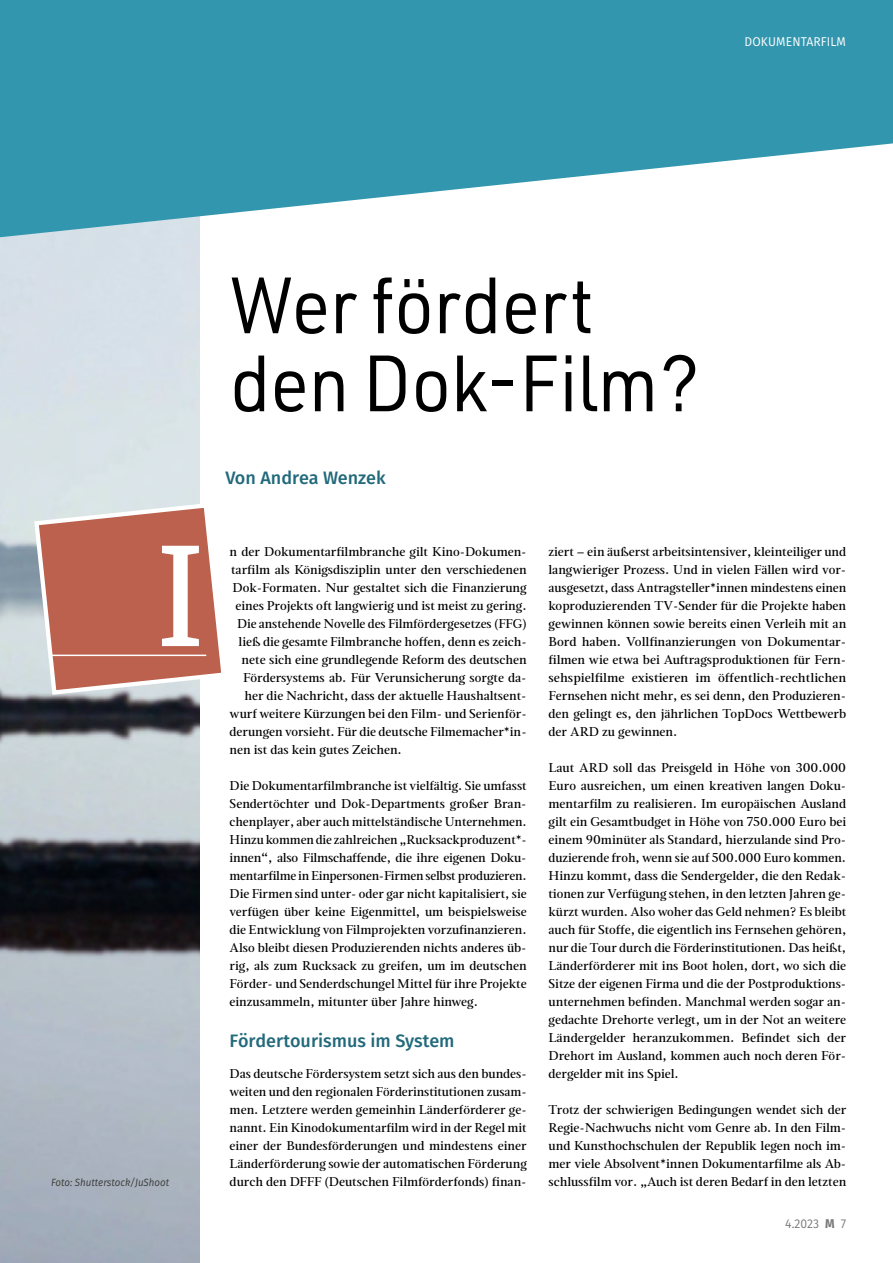
<style>
.page{position:relative;width:893px;height:1263px;background:#fff}
.page>*{position:absolute;margin:0;border:0;box-sizing:border-box;transform-origin:0 0}
.t1{font:135px "Merriweather";color:#fff;scale:.95 1}
.t2{font:78px/78px "URWDIN";letter-spacing:-.01em;color:#000;scale:.93 1}
.t3{font:500 18px "Fira Sans";color:#226a7b}
.t4{font:500 12.75px/18px "Magneta";color:#000}
.t5{font:12.75px "Fira Sans";letter-spacing:.01em;color:#fff;scale:.95 1}
.t6{font:12.75px "Fira Sans";color:#7a7b7a;scale:.95 1}
.t7{font:italic 10.5px "Fira Sans";color:#3a3a39;scale:.93 1}
.s1{font-weight:700}
</style>
<div class="page">
<img style="left:0;top:237px;width:200px;height:1026px">
<svg style="left:0;top:0;width:893px;height:237px;fill:#3296ae"></svg>
<svg style="left:32px;top:501px;width:189px;height:196px;background:#c38375"></svg>
<hr style="left:51px;top:655px;width:155px;height:1px;background:#fff">
<p class="t5" style="left:744px;top:32px;width:108px">DOKUMENTARFILM</p>
<h1 class="t1" style="left:155px;top:513px;width:56px">I</h1>
<p class="t7" style="left:51px;top:1175px;width:129px">Foto: Shutterstock/JuShoot</p>
<h2 class="t2" style="left:230px;top:264px;width:507px">Wer fördert den Dok-Film?</h2>
<h3 class="t3" style="left:225px;top:463px;width:162px">Von Andrea Wenzek</h3>
<p class="t4" style="left:230px;top:542px;width:298px">n der Dokumentarfilmbranche gilt Kino-Dokumen-</p>
<p class="t4" style="left:231px;top:560px;width:297px">tarfilm als Königsdisziplin unter den verschiedenen</p>
<p class="t4" style="left:233px;top:578px;width:296px">Dok-Formaten. Nur gestaltet sich die Finanzierung</p>
<p class="t4" style="left:236px;top:596px;width:292px">eines Projekts oft langwierig und ist meist zu gering.</p>
<p class="t4" style="left:237px;top:614px;width:291px">Die anstehende Novelle des Filmfördergesetzes (FFG)</p>
<p class="t4" style="left:239px;top:632px;width:290px">ließ die gesamte Filmbranche hoffen, denn es zeich-</p>
<p class="t4" style="left:242px;top:650px;width:287px">nete sich eine grundlegende Reform des deutschen</p>
<p class="t4" style="left:243px;top:668px;width:285px">Fördersystems ab. Für Verunsicherung sorgte da-</p>
<p class="t4" style="left:245px;top:686px;width:283px">her die Nachricht, dass der aktuelle Haushaltsent-</p>
<p class="t4" style="left:230px;top:704px;width:299px">wurf weitere Kürzungen bei den Film- und Serienför-</p>
<p class="t4" style="left:230px;top:722px;width:298px">derungen vorsieht. Für die deutsche Filmemacher*in-</p>
<p class="t4" style="left:230px;top:740px;width:174px">nen ist das kein gutes Zeichen.</p>
<p class="t4" style="left:230px;top:776px;width:299px">Die Dokumentarfilmbranche ist vielfältig. Sie umfasst Sendertöchter und Dok-Departments großer Bran&shy;chenplayer, aber auch mittelständische Unternehmen.<br>Hinzu kommen die zahlreichen „Rucksackproduzent*- innen“, also Filmschaffende, die ihre eigenen Doku&shy;mentarfilme in Einpersonen-Firmen selbst produzieren.<br>Die Firmen sind unter- oder gar nicht kapitalisiert, sie verfügen über keine Eigenmittel, um beispielsweise die Entwicklung von Filmprojekten vorzufinanzieren.<br>Also bleibt diesen Produzierenden nichts anderes üb&shy;rig, als zum Rucksack zu greifen, um im deutschen Förder- und Senderdschungel Mittel für ihre Projekte einzusammeln, mitunter über Jahre hinweg.</p>
<h3 class="t3" style="left:230px;top:1026px;width:226px">Fördertourismus im System</h3>
<p class="t4" style="left:230px;top:1064px;width:299px;text-align:justify">Das deutsche Fördersystem setzt sich aus den bundes&shy;weiten und den regionalen Förderinstitutionen zusam&shy;men. Letztere werden gemeinhin Länderförderer ge&shy;nannt. Ein Kinodokumentarfilm wird in der Regel mit einer der Bundesförderungen und mindestens einer Länderförderung sowie der automatischen Förderung durch den DFFF (Deutschen Filmförderfonds) finan-</p>
<p class="t4" style="left:549px;top:542px;width:299px">ziert – ein äußerst arbeitsintensiver, kleinteiliger und langwieriger Prozess. Und in vielen Fällen wird vor&shy;ausgesetzt, dass Antragsteller*innen mindestens einen koproduzierenden TV-Sender für die Projekte haben gewinnen können sowie bereits einen Verleih mit an Bord haben. Vollfinanzierungen von Dokumentar&shy;filmen wie etwa bei Auftragsproduktionen für Fern&shy;sehspielfilme existieren im öffentlich-rechtlichen Fernsehen nicht mehr, es sei denn, den Produzieren&shy;den gelingt es, den jährlichen TopDocs Wettbewerb der ARD zu gewinnen.</p>
<p class="t4" style="left:549px;top:758px;width:299px">Laut ARD soll das Preisgeld in Höhe von 300.000<br>Euro ausreichen, um einen kreativen langen Doku&shy;mentarfilm zu realisieren. Im europäischen Ausland gilt ein Gesamtbudget in Höhe von 750.000 Euro bei einem 90minüter als Standard, hierzulande sind Pro&shy;duzierende froh, wenn sie auf 500.000 Euro kommen.<br>Hinzu kommt, dass die Sendergelder, die den Redak&shy;tionen zur Verfügung stehen, in den letzten Jahren ge&shy;kürzt wurden. Also woher das Geld nehmen? Es bleibt auch für Stoffe, die eigentlich ins Fernsehen gehören, nur die Tour durch die Förderinstitutionen. Das heißt, Länderförderer mit ins Boot holen, dort, wo sich die Sitze der eigenen Firma und die der Postproduktions&shy;unternehmen befinden. Manchmal werden sogar an&shy;gedachte Drehorte verlegt, um in der Not an weitere Ländergelder heranzukommen. Befindet sich der Drehort im Ausland, kommen auch noch deren För&shy;dergelder mit ins Spiel.</p>
<p class="t4" style="left:549px;top:1100px;width:299px;text-align:justify">Trotz der schwierigen Bedingungen wendet sich der Regie-Nachwuchs nicht vom Genre ab. In den Film&shy;und Kunsthochschulen der Republik legen noch im&shy;mer viele Absolvent*innen Dokumentarfilme als Ab&shy;schlussfilm vor. „Auch ist deren Bedarf in den letzten</p>
<p class="t6" style="left:785px;top:1214px;width:66px">4.2023 <span class="s1">M</span> 7</p>
</div>
